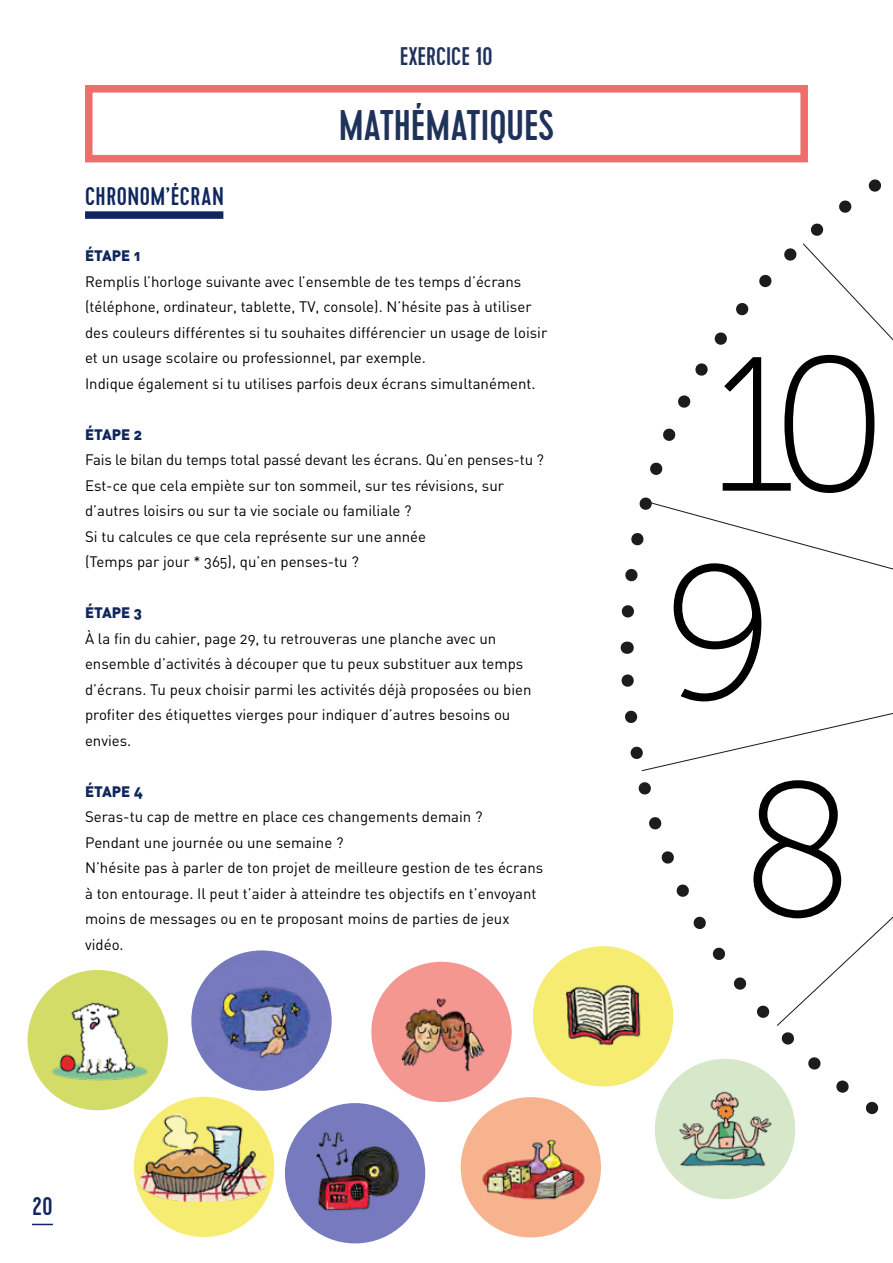
<style>
.page{position:relative;width:893px;height:1263px;background:#fff}
.page>*{position:absolute;margin:0;border:0;box-sizing:border-box;transform-origin:0 0}
.t1{font:500 42.75px "Cervo";color:#1f325a}
.t2{font:500 25.5px "Cervo";letter-spacing:.02em;color:#0f275e}
.t3{font:500 25.5px "Cervo";color:#1f325a}
.t4{font:15px/25.5px "DIN Regular Alternate";color:#000}
.t5{font:15px "DIN Black Alternate";color:#0f275e}
</style>
<div class="page">
<svg style="left:32px;top:1224px;width:21px;height:1px"></svg>
<div style="left:85px;top:85px;width:723px;height:77px;background:#fff;border:8px solid #ed6e6d"></div>
<div style="left:85px;top:211px;width:138px;height:8px;background:#0f275e"></div>
<svg style="left:615px;top:85px;width:193px;height:533px"></svg>
<svg style="left:627px;top:641px;width:1px;height:13px"></svg>
<svg style="left:641px;top:107px;width:252px;height:1050px"></svg>
<div style="left:28px;top:970px;width:140px;height:140px;background:#d2dc67;border-radius:50%"></div>
<img style="left:34px;top:976px;width:127px;height:128px">
<div style="left:134px;top:1097px;width:140px;height:140px;background:#f6ec71;border-radius:50%"></div>
<img style="left:139px;top:1113px;width:127px;height:89px">
<div style="left:191px;top:950px;width:141px;height:141px;background:#777abe;border-radius:50%"></div>
<img style="left:198px;top:957px;width:127px;height:127px">
<div style="left:371px;top:962px;width:141px;height:140px;background:#f39790;border-radius:50%"></div>
<img style="left:378px;top:968px;width:127px;height:128px">
<div style="left:285px;top:1103px;width:140px;height:140px;background:#777abe;border-radius:50%"></div>
<img style="left:291px;top:1109px;width:128px;height:128px">
<div style="left:461px;top:1097px;width:140px;height:140px;background:#f7b38d;border-radius:50%"></div>
<img style="left:467px;top:1103px;width:128px;height:128px">
<div style="left:533px;top:946px;width:140px;height:140px;background:#f6ec71;border-radius:50%"></div>
<img style="left:538px;top:948px;width:128px;height:128px">
<div style="left:655px;top:1059px;width:140px;height:140px;background:#d7e7ca;border-radius:50%"></div>
<img style="left:661px;top:1065px;width:128px;height:128px">
<h2 class="t3" style="left:400px;top:41px;width:95px">EXERCICE 10</h2>
<h2 class="t2" style="left:85px;top:181px;width:140px">CHRONOM’ÉCRAN</h2>
<h1 class="t1" style="left:339px;top:100px;width:217px">MATHÉMATIQUES</h1>
<p class="t5" style="left:85px;top:246px;width:57px">ÉTAPE 1</p>
<p class="t4" style="left:85px;top:268px;width:464px">Remplis l’horloge suivante avec l’ensemble de tes temps d’écrans (téléphone, ordinateur, tablette, TV, console). N’hésite pas à utiliser des couleurs différentes si tu souhaites différencier un usage de loisir et un usage scolaire ou professionnel, par exemple.<br>Indique également si tu utilises parfois deux écrans simultanément.</p>
<p class="t5" style="left:85px;top:424px;width:59px">ÉTAPE 2</p>
<p class="t4" style="left:85px;top:447px;width:460px">Fais le bilan du temps total passé devant les écrans. Qu’en penses-tu ?<br>Est-ce que cela empiète sur ton sommeil, sur tes révisions, sur d’autres loisirs ou sur ta vie sociale ou familiale ?<br>Si tu calcules ce que cela représente sur une année<br>(Temps par jour * 365), qu’en penses-tu ?</p>
<p class="t5" style="left:85px;top:603px;width:58px">ÉTAPE 3</p>
<p class="t4" style="left:85px;top:625px;width:448px">À la fin du cahier, page 29, tu retrouveras une planche avec un ensemble d’activités à découper que tu peux substituer aux temps d’écrans. Tu peux choisir parmi les activités déjà proposées ou bien profiter des étiquettes vierges pour indiquer d’autres besoins ou envies.</p>
<p class="t5" style="left:85px;top:781px;width:59px">ÉTAPE 4</p>
<p class="t4" style="left:85px;top:804px;width:460px">Seras-tu cap de mettre en place ces changements demain ?<br>Pendant une journée ou une semaine ?<br>N’hésite pas à parler de ton projet de meilleure gestion de tes écrans à ton entourage. Il peut t’aider à atteindre tes objectifs en t’envoyant moins de messages ou en te proposant moins de parties de jeux vidéo.</p>
<h2 class="t2" style="left:32px;top:1191px;width:22px">20</h2>
</div>
